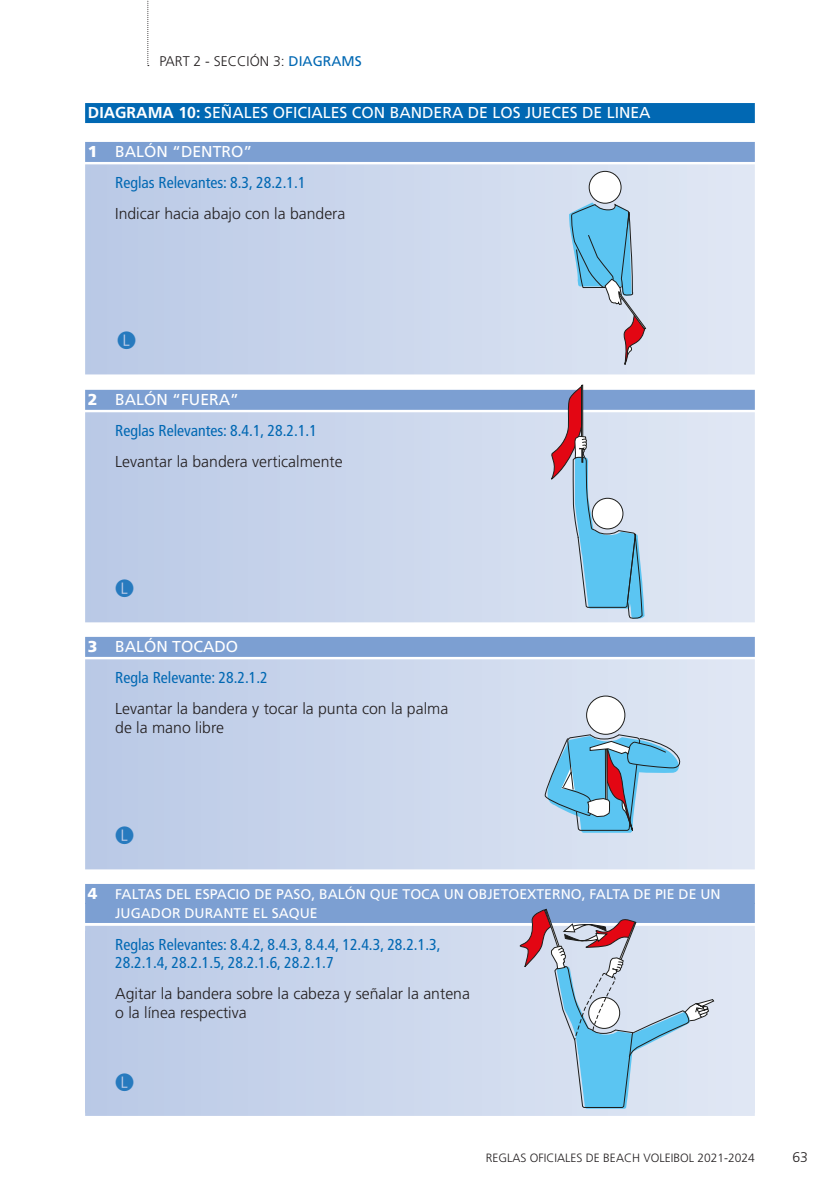
<style>
.page{position:relative;width:840px;height:1191px;background:#fff}
.page>*{position:absolute;margin:0;border:0;box-sizing:border-box;transform-origin:0 0}
.t1{font:24px "Circle Frame Neg";color:#277abe}
.t2{font:300 15.8px/19px "Frutiger LT Std";color:#231f20}
.t3{font:condensed 15.8px/18px "Frutiger";color:#0168b3}
.t4{font:15.8px "Frutiger LT Std";color:#fff}
.t5{font:14px/19px "Frutiger LT Std";color:#fff}
.t6{font:300 14px "Frutiger LT Std";color:#231f20}
.t7{font:300 12px "Frutiger LT Std";color:#231f20}
.s1{font-weight:400;color:#0168b3}
.s2{font-family:"Frutiger";font-weight:700}
.s3{font-weight:900}
.s4{font-weight:900;font-size:15.8px}
</style>
<div class="page">
<svg style="left:147px;top:0;width:2px;height:66px"></svg>
<div style="left:85px;top:164px;width:669px;height:210px;background:linear-gradient(to right,#bacae7,#dfe6f2)"></div>
<div style="left:85px;top:142px;width:669px;height:20px;background:#7c9fd2"></div>
<div style="left:85px;top:103px;width:669px;height:20px;background:#0168b3"></div>
<div style="left:85px;top:412px;width:669px;height:210px;background:linear-gradient(to right,#bac9e6,#e1e8f4)"></div>
<div style="left:85px;top:390px;width:669px;height:20px;background:#7c9fd2"></div>
<div style="left:85px;top:659px;width:669px;height:210px;background:linear-gradient(to right,#bac9e6,#e1e8f4)"></div>
<div style="left:85px;top:637px;width:669px;height:20px;background:#7c9fd2"></div>
<div style="left:85px;top:926px;width:669px;height:190px;background:linear-gradient(to right,#bac9e6,#e1e8f4)"></div>
<div style="left:85px;top:884px;width:669px;height:20px;background:#7c9fd2"></div>
<div style="left:85px;top:930px;width:669px;height:182px;background:linear-gradient(to right,#bcc9e6,#dae6f4)"></div>
<div style="left:85px;top:903px;width:669px;height:20px;background:#7c9fd2"></div>
<div style="left:589px;top:171px;width:31px;height:32px;background:#fff;border-radius:50%"></div>
<div style="left:588px;top:171px;width:33px;height:33px;border:1px solid #1d1d1b;border-radius:50%"></div>
<svg style="left:541px;top:202px;width:119px;height:418px;background:#b9cee3"></svg>
<svg style="left:535px;top:695px;width:148px;height:137px;background:#abcce2"></svg>
<svg style="left:517px;top:908px;width:197px;height:200px;background:#bccde1"></svg>
<p class="t6" style="left:159px;top:53px;width:204px">PART 2 - SECCIÓN 3: <span class="s1">DIAGRAMS</span></p>
<p class="t4" style="left:88px;top:104px;width:564px"><span class="s2">DIAGRAMA 10:</span> SEÑALES OFICIALES CON BANDERA DE LOS JUECES DE LINEA</p>
<p class="t4" style="left:88px;top:142px;width:166px"><span class="s3">1</span> BALÓN “DENTRO”</p>
<p class="t3" style="left:115px;top:174px;width:192px">Reglas Relevantes: 8.3, 28.2.1.1</p>
<p class="t2" style="left:115px;top:204px;width:232px">Indicar hacia abajo con la bandera</p>
<h1 class="t1" style="left:116px;top:327px;width:22px">L</h1>
<p class="t4" style="left:88px;top:390px;width:152px"><span class="s3">2</span> BALÓN “FUERA”</p>
<p class="t3" style="left:115px;top:422px;width:203px">Reglas Relevantes: 8.4.1, 28.2.1.1</p>
<p class="t2" style="left:115px;top:452px;width:229px">Levantar la bandera verticalmente</p>
<h1 class="t1" style="left:114px;top:574px;width:23px">L</h1>
<p class="t4" style="left:88px;top:637px;width:152px"><span class="s3">3</span> BALÓN TOCADO</p>
<p class="t3" style="left:115px;top:669px;width:154px">Regla Relevante: 28.2.1.2</p>
<p class="t2" style="left:115px;top:699px;width:334px">Levantar la bandera y tocar la punta con la palma de la mano libre</p>
<h1 class="t1" style="left:114px;top:821px;width:23px">L</h1>
<p class="t5" style="left:115px;top:885px;width:606px;text-indent:-27px"><span class="s4">4</span> FALTAS DEL ESPACIO DE PASO, BALÓN QUE TOCA UN OBJETOEXTERNO, FALTA DE PIE DE UN<br>JUGADOR DURANTE EL SAQUE</p>
<p class="t3" style="left:115px;top:936px;width:326px">Reglas Relevantes: 8.4.2, 8.4.3, 8.4.4, 12.4.3, 28.2.1.3,<br>28.2.1.4, 28.2.1.5, 28.2.1.6, 28.2.1.7</p>
<p class="t2" style="left:115px;top:984px;width:356px">Agitar la bandera sobre la cabeza y señalar la antena o la línea respectiva</p>
<h1 class="t1" style="left:114px;top:1068px;width:23px">L</h1>
<p class="t7" style="left:485px;top:1151px;width:270px">REGLAS OFICIALES DE BEACH VOLEIBOL 2021-2024</p>
<p class="t6" style="left:792px;top:1149px;width:17px">63</p>
</div>
